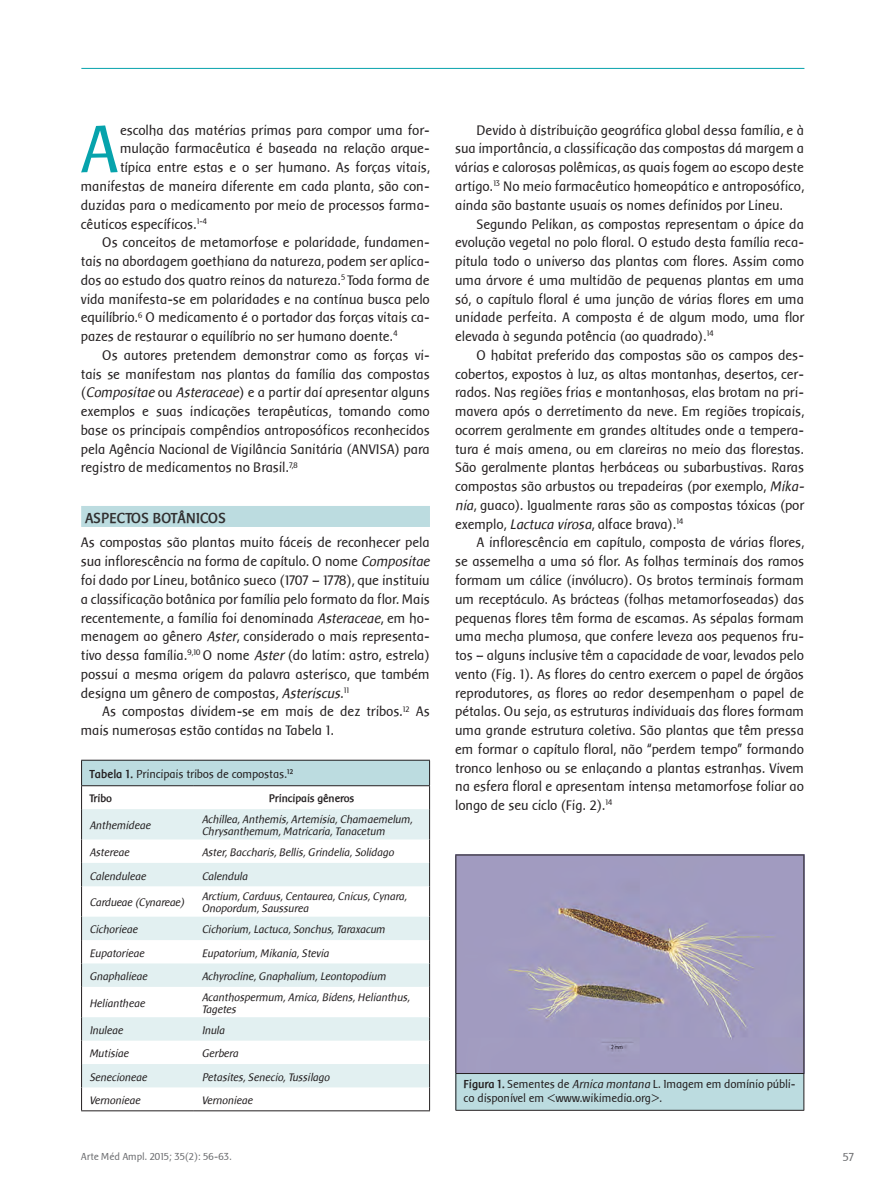
<style>
.page{position:relative;width:891px;height:1201px;background:#fff}
.page>*{position:absolute;margin:0;border:0;box-sizing:border-box;transform-origin:0 0}
.t1{font:69.75px "Baar Sophia";color:#06a3ac}
.t2{font:700 15px "Baar Sophia";color:#312f30}
.t3{font:14.25px/18.8px "Baar Sophia";color:#231f20;text-align:justify}
.t4{font:12px/13.5px "Baar Sophia";color:#231f20}
.t5{font:12px "Baar Sophia";color:#6c6d70}
.t6{font:italic 11.25px/12px "Baar Sophia";color:#231f20}
.t7{font:700 11.25px "Baar Sophia";color:#231f20}
.t8{font:10.5px "Baar Sophia";color:#6c6d70}
.s1{font-style:italic}
.s2{font-weight:700}
</style>
<div class="page">
<div style="left:81px;top:506px;width:349px;height:21px;background:#bcdce0"></div>
<svg style="left:82px;top:809px;width:347px;height:278px;fill:#e2f0f1"></svg>
<hr style="left:81px;top:759px;width:113px;height:1px;background:#231f20">
<hr style="left:194px;top:759px;width:236px;height:1px;background:#231f20">
<hr style="left:81px;top:809px;width:1px;height:30px;background:#231f20">
<svg style="left:81px;top:839px;width:1px;height:47px"></svg>
<hr style="left:81px;top:886px;width:1px;height:30px;background:#231f20">
<hr style="left:81px;top:986px;width:1px;height:31px;background:#231f20">
<hr style="left:81px;top:1110px;width:113px;height:1px;background:#231f20">
<hr style="left:194px;top:1110px;width:236px;height:1px;background:#231f20">
<svg style="left:81px;top:916px;width:1px;height:70px"></svg>
<svg style="left:81px;top:1017px;width:1px;height:93px"></svg>
<svg style="left:81px;top:760px;width:349px;height:49px"></svg>
<hr style="left:429px;top:809px;width:1px;height:30px;background:#231f20">
<svg style="left:429px;top:839px;width:1px;height:47px"></svg>
<hr style="left:429px;top:886px;width:1px;height:30px;background:#231f20">
<svg style="left:429px;top:916px;width:1px;height:70px"></svg>
<hr style="left:429px;top:986px;width:1px;height:31px;background:#231f20">
<svg style="left:429px;top:1017px;width:1px;height:93px"></svg>
<hr style="left:81px;top:785px;width:113px;height:1px;background:#231f20">
<hr style="left:194px;top:785px;width:236px;height:1px;background:#231f20">
<hr style="left:81px;top:68px;width:723px;height:1px;background:#06a3ac">
<img style="left:456px;top:855px;width:347px;height:218px">
<div style="left:456px;top:1073px;width:348px;height:37px;background:#bcdce0"></div>
<hr style="left:455px;top:854px;width:349px;height:1px;background:#231f20">
<hr style="left:455px;top:855px;width:1px;height:218px;background:#231f20">
<hr style="left:803px;top:855px;width:1px;height:218px;background:#231f20">
<hr style="left:455px;top:1073px;width:1px;height:36px;background:#231f20">
<hr style="left:455px;top:1073px;width:349px;height:1px;background:#231f20">
<hr style="left:803px;top:1073px;width:1px;height:36px;background:#231f20">
<hr style="left:455px;top:1109px;width:349px;height:1px;background:#231f20">
<h1 class="t1" style="left:82px;top:111px;width:40px">A</h1>
<p class="t3" style="left:120px;top:121px;width:311px">escolha das matérias primas para compor uma for-</p>
<p class="t3" style="left:120px;top:139px;width:311px">mulação farmacêutica é baseada na relação arque-</p>
<p class="t3" style="left:120px;top:158px;width:311px">típica entre estas e o ser humano. As forças vitais,</p>
<p class="t3" style="left:81px;top:177px;width:350px">manifestas de maneira diferente em cada planta, são con-</p>
<p class="t3" style="left:81px;top:196px;width:350px">duzidas para o medicamento por meio de processos farma-</p>
<p class="t3" style="left:81px;top:214px;width:128px">cêuticos específicos.<sup>1-4</sup></p>
<p class="t3" style="left:102px;top:233px;width:329px">Os conceitos de metamorfose e polaridade, fundamen-</p>
<p class="t3" style="left:81px;top:252px;width:350px">tais na abordagem goethiana da natureza, podem ser aplica-</p>
<p class="t3" style="left:81px;top:271px;width:350px">dos ao estudo dos quatro reinos da natureza.<sup>5</sup> Toda forma de</p>
<p class="t3" style="left:81px;top:289px;width:350px">vida manifesta-se em polaridades e na contínua busca pelo</p>
<p class="t3" style="left:81px;top:308px;width:350px">equilíbrio.<sup>6</sup> O medicamento é o portador das forças vitais ca-</p>
<p class="t3" style="left:81px;top:327px;width:318px">pazes de restaurar o equilíbrio no ser humano doente.<sup>4</sup></p>
<p class="t3" style="left:102px;top:346px;width:329px">Os autores pretendem demonstrar como as forças vi-</p>
<p class="t3" style="left:81px;top:364px;width:350px">tais se manifestam nas plantas da família das compostas</p>
<p class="t3" style="left:81px;top:383px;width:350px">(<span class="s1">Compositae</span> ou <span class="s1">Asteraceae</span>) e a partir daí apresentar alguns</p>
<p class="t3" style="left:81px;top:402px;width:350px">exemplos e suas indicações terapêuticas, tomando como</p>
<p class="t3" style="left:81px;top:421px;width:350px">base os principais compêndios antroposóficos reconhecidos</p>
<p class="t3" style="left:81px;top:439px;width:350px">pela Agência Nacional de Vigilância Sanitária (ANVISA) para</p>
<p class="t3" style="left:81px;top:458px;width:218px">registro de medicamentos no Brasil.<sup>7,8</sup></p>
<p class="t2" style="left:85px;top:509px;width:142px">ASPECTOS BOTÂNICOS</p>
<p class="t3" style="left:81px;top:533px;width:350px">As compostas são plantas muito fáceis de reconhecer pela sua inflorescência na forma de capítulo. O nome <span class="s1">Compositae </span>foi dado por Lineu, botânico sueco (1707 – 1778), que instituiu a classificação botânica por família pelo formato da flor. Mais recentemente, a família foi denominada <span class="s1">Asteraceae</span>, em ho&shy;menagem ao gênero <span class="s1">Aster</span>, considerado o mais representa&shy;tivo dessa família.<sup>9,10</sup> O nome <span class="s1">Aster</span> (do latim: astro, estrela) possui a mesma origem da palavra asterisco, que também designa um gênero de compostas, <span class="s1">Asteriscus</span>.<sup>11</sup></p>
<p class="t3" style="left:81px;top:702px;width:350px;text-indent:21px">As compostas dividem-se em mais de dez tribos.<sup>12</sup> As mais numerosas estão contidas na Tabela 1.</p>
<p class="t4" style="left:90px;top:767px;width:205px"><span class="s2">Tabela 1.</span> Principais tribos de compostas.<sup>12</sup></p>
<p class="t7" style="left:90px;top:792px;width:24px">Tribo</p>
<p class="t7" style="left:269px;top:792px;width:87px">Principais gêneros</p>
<p class="t6" style="left:90px;top:819px;width:63px">Anthemideae</p>
<p class="t6" style="left:202px;top:813px;width:212px">Achillea, Anthemis, Artemisia, Chamaemelum,<br>Chrysanthemum, Matricaria, Tanacetum</p>
<p class="t6" style="left:90px;top:846px;width:41px">Astereae</p>
<p class="t6" style="left:202px;top:846px;width:194px">Aster, Baccharis, Bellis, Grindelia, Solidago</p>
<p class="t6" style="left:90px;top:869px;width:58px">Calenduleae</p>
<p class="t6" style="left:202px;top:869px;width:47px">Calendula</p>
<p class="t6" style="left:90px;top:896px;width:96px">Cardueae (Cynareae)</p>
<p class="t6" style="left:202px;top:890px;width:206px">Arctium, Carduus, Centaurea, Cnicus, Cynara,<br>Onopordum, Saussurea</p>
<p class="t6" style="left:90px;top:923px;width:50px">Cichorieae</p>
<p class="t6" style="left:202px;top:923px;width:185px">Cichorium, Lactuca, Sonchus, Taraxacum</p>
<p class="t6" style="left:90px;top:946px;width:56px">Eupatorieae</p>
<p class="t6" style="left:202px;top:946px;width:129px">Eupatorium, Mikania, Stevia</p>
<p class="t6" style="left:90px;top:970px;width:59px">Gnaphalieae</p>
<p class="t6" style="left:202px;top:970px;width:186px">Achyrocline, Gnaphalium, Leontopodium</p>
<p class="t6" style="left:90px;top:997px;width:57px">Heliantheae</p>
<p class="t6" style="left:202px;top:991px;width:209px">Acanthospermum, Arnica, Bidens, Helianthus,<br>Tagetes</p>
<p class="t6" style="left:90px;top:1024px;width:35px">Inuleae</p>
<p class="t6" style="left:202px;top:1024px;width:24px">Inula</p>
<p class="t6" style="left:90px;top:1047px;width:41px">Mutisiae</p>
<p class="t6" style="left:202px;top:1047px;width:38px">Gerbera</p>
<p class="t6" style="left:90px;top:1070px;width:59px">Senecioneae</p>
<p class="t6" style="left:202px;top:1070px;width:129px">Petasites, Senecio, Tussilago</p>
<p class="t6" style="left:90px;top:1094px;width:52px">Vernonieae</p>
<p class="t6" style="left:202px;top:1094px;width:52px">Vernonieae</p>
<p class="t8" style="left:81px;top:1151px;width:152px">Arte Méd Ampl. 2015; 35(2): 56-63.</p>
<p class="t3" style="left:455px;top:121px;width:350px;text-indent:21px">Devido à distribuição geográfica global dessa família, e à sua importância, a classificação das compostas dá margem a várias e calorosas polêmicas, as quais fogem ao escopo deste artigo.<sup>13</sup> No meio farmacêutico homeopático e antroposófico, ainda são bastante usuais os nomes definidos por Lineu.</p>
<p class="t3" style="left:455px;top:214px;width:350px;text-indent:21px">Segundo Pelikan, as compostas representam o ápice da evolução vegetal no polo floral. O estudo desta família reca&shy;pitula todo o universo das plantas com flores. Assim como uma árvore é uma multidão de pequenas plantas em uma só, o capítulo floral é uma junção de várias flores em uma unidade perfeita. A composta é de algum modo, uma flor elevada à segunda potência (ao quadrado).<sup>14</sup></p>
<p class="t3" style="left:455px;top:346px;width:350px;text-indent:21px">O habitat preferido das compostas são os campos des&shy;cobertos, expostos à luz, as altas montanhas, desertos, cer&shy;rados. Nas regiões frias e montanhosas, elas brotam na pri&shy;mavera após o derretimento da neve. Em regiões tropicais, ocorrem geralmente em grandes altitudes onde a tempera&shy;tura é mais amena, ou em clareiras no meio das florestas.<br>São geralmente plantas herbáceas ou subarbustivas. Raras compostas são arbustos ou trepadeiras (por exemplo, <span class="s1">Mika&shy;nia</span>, guaco). Igualmente raras são as compostas tóxicas (por exemplo, <span class="s1">Lactuca virosa</span>, alface brava).<sup>14</sup></p>
<p class="t3" style="left:455px;top:533px;width:350px;text-indent:21px">A inflorescência em capítulo, composta de várias flores, se assemelha a uma só flor. As folhas terminais dos ramos formam um cálice (invólucro). Os brotos terminais formam um receptáculo. As brácteas (folhas metamorfoseadas) das pequenas flores têm forma de escamas. As sépalas formam uma mecha plumosa, que confere leveza aos pequenos fru&shy;tos – alguns inclusive têm a capacidade de voar, levados pelo vento (Fig. 1). As flores do centro exercem o papel de órgãos reprodutores, as flores ao redor desempenham o papel de pétalas. Ou seja, as estruturas individuais das flores formam uma grande estrutura coletiva. São plantas que têm pressa em formar o capítulo floral, não “perdem tempo” formando tronco lenhoso ou se enlaçando a plantas estranhas. Vivem na esfera floral e apresentam intensa metamorfose foliar ao longo de seu ciclo (Fig. 2).<sup>14</sup></p>
<p class="t4" style="left:464px;top:1077px;width:333px"><span class="s2">Figura 1.</span> Sementes de <span class="s1">Arnica montana</span> L. Imagem em domínio públi&shy;co disponível em &lt;www.wikimedia.org&gt;.</p>
<p class="t5" style="left:843px;top:1149px;width:13px">57</p>
</div>
